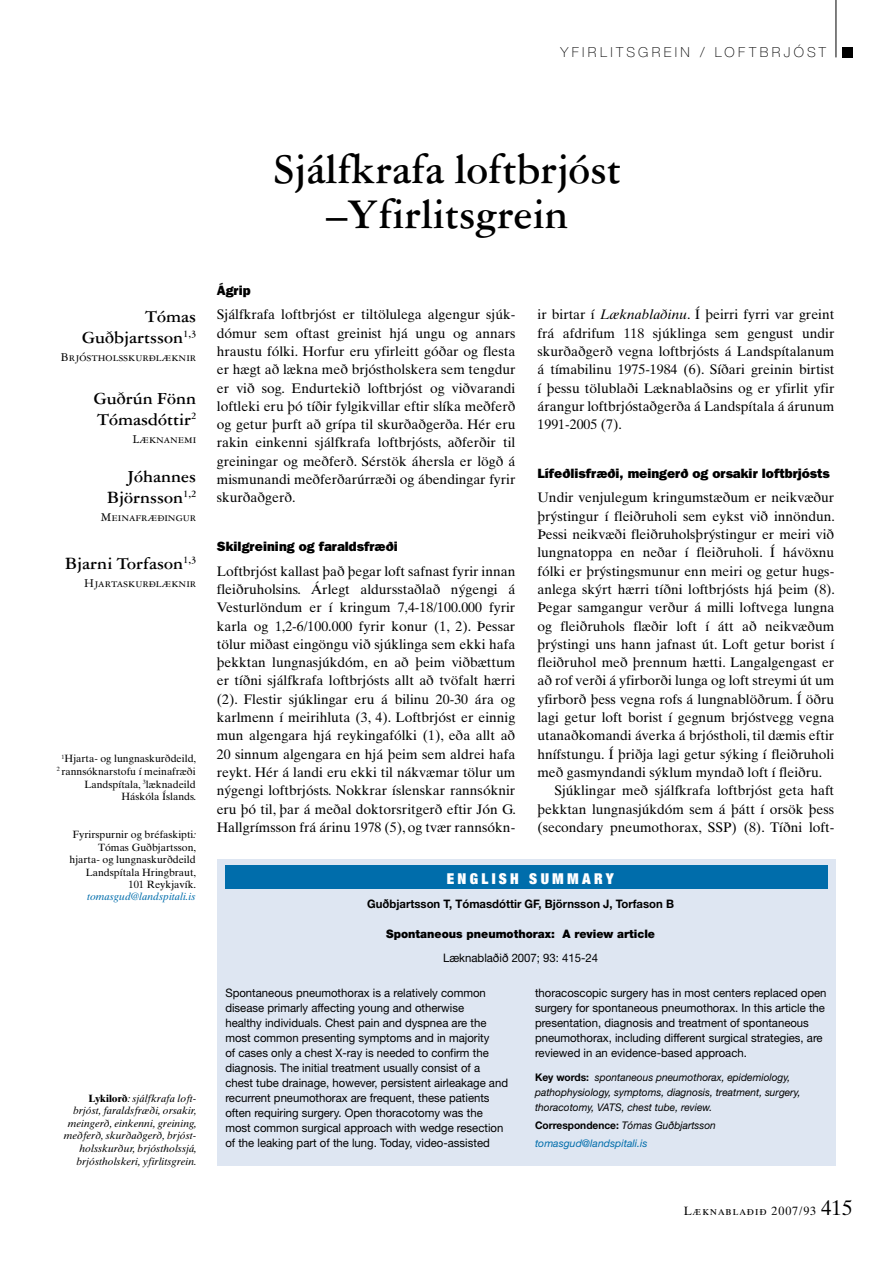
<style>
.page{position:relative;width:893px;height:1263px;background:#fff}
.page>*{position:absolute;margin:0;border:0;box-sizing:border-box;transform-origin:0 0}
.t1{font:700 45px/45px "Garamond Three";color:#000;text-align:center;scale:.95 1}
.t2{font:700 18px/21px "Garamond Three";color:#000;text-align:right}
.t3{font:900 expanded 15px "Helvetica Neue";letter-spacing:.22em;color:#fff}
.t4{font:13.8px/18.3px "Times Ten";color:#000;text-align:justify}
.t5{font:100 13.8px "Helvetica Neue";letter-spacing:.245em;color:#000}
.t6{font:800 13.5px "Franklin Gothic";color:#000}
.t7{font:12.75px "Garamond Three SC";color:#000}
.t8{font:12px "Times Ten Roman SC";letter-spacing:.075em;color:#000}
.t9{font:11.7px/15px "Helvetica Neue";color:#000}
.t10{font:700 11.7px "Helvetica Neue";color:#000}
.t11{font:900 11.7px "Helvetica Neue";color:#000}
.t12{font:10.5px/12.6px "Times Ten";color:#000;text-align:right}
.t13{font:italic 10.5px/12.6px "Times Ten";color:#000;text-align:right}
.t14{font:italic 10.5px/15px "Helvetica Neue";color:#000}
.t15{font:italic 10.5px/18px "Helvetica Neue";color:#006dab}
.t16{font:italic 10.5px "Times Ten";color:#006dab}
.s1{font-style:italic}
.s2{font-weight:700;font-style:normal}
.s3{font-weight:700;font-style:normal;color:#000}
.s4{color:#000}
.s5{font-family:"Times Ten"}
.s6{font-family:"Times Ten";font-size:21px}
</style>
<div class="page">
<hr style="left:836px;top:0;width:1px;height:57px;background:#000">
<div style="left:842px;top:47px;width:11px;height:10px;background:#000"></div>
<div style="left:217px;top:859px;width:618px;height:306px;background:#dee6f2"></div>
<div style="left:225px;top:865px;width:602px;height:24px;background:#006dab"></div>
<p class="t5" style="left:560px;top:44px;width:267px">YFIRLITSGREIN / LOFTBRJÓST</p>
<h2 class="t2" style="left:82px;top:306px;width:116px">Tómas<br>Guðbjartsson<sup>1,3</sup></h2>
<p class="t7" style="left:61px;top:350px;width:137px">Brjóstholsskurðlæknir</p>
<h2 class="t2" style="left:94px;top:388px;width:104px;text-align:left">Guðrún Fönn<br>Tómasdóttir<sup>2</sup></h2>
<p class="t7" style="left:133px;top:433px;width:65px">Læknanemi</p>
<h2 class="t2" style="left:107px;top:466px;width:91px">Jóhannes<br>Björnsson<sup>1,2</sup></h2>
<p class="t7" style="left:101px;top:511px;width:97px">Meinafræðingur</p>
<h2 class="t2" style="left:65px;top:553px;width:132px">Bjarni Torfason<sup>1,3</sup></h2>
<p class="t7" style="left:84px;top:576px;width:114px">Hjartaskurðlæknir</p>
<p class="t12" style="left:57px;top:752px;width:141px"><sup>1</sup>Hjarta- og lungnaskurðdeild,<br><sup>2</sup> rannsóknarstofu í meinafræði<br>Landspítala, <sup>3</sup>læknadeild<br>Háskóla Íslands.</p>
<p class="t12" style="left:70px;top:828px;width:128px">Fyrirspurnir og bréfaskipti<span class="s1">:<br></span>Tómas Guðbjartsson, hjarta- og lungnaskurðdeild<br>Landspítala Hringbraut,<br>101 Reykjavík.</p>
<p class="t16" style="left:87px;top:891px;width:110px">tomasgud@landspitali.is</p>
<p class="t13" style="left:64px;top:1091px;width:135px"><span class="s2">Lykilorð</span>: sjálfkrafa loft&shy;brjóst, faraldsfræði, orsakir, meingerð, einkenni, greining, meðferð, skurðaðgerð, brjóst&shy;holsskurður, brjóstholssjá, brjóstholskeri, yfirlitsgrein.</p>
<h1 class="t1" style="left:273px;top:146px;width:368px">Sjálfkrafa loftbrjóst –Yfirlitsgrein</h1>
<p class="t6" style="left:217px;top:282px;width:35px">Ágrip</p>
<p class="t4" style="left:217px;top:305px;width:300px">Sjálfkrafa loftbrjóst er tiltölulega algengur sjúk&shy;dómur sem oftast greinist hjá ungu og annars hraustu fólki. Horfur eru yfirleitt góðar og flesta er hægt að lækna með brjóstholskera sem tengdur er við sog. Endurtekið loftbrjóst og viðvarandi loftleki eru þó tíðir fylgikvillar eftir slíka meðferð og getur þurft að grípa til skurðaðgerða. Hér eru rakin einkenni sjálfkrafa loftbrjósts, aðferðir til greiningar og meðferð. Sérstök áhersla er lögð á mismunandi meðferðarúrræði og ábendingar fyrir skurðaðgerð.</p>
<p class="t6" style="left:217px;top:538px;width:182px">Skilgreining og faraldsfræði</p>
<p class="t4" style="left:217px;top:562px;width:301px">Loftbrjóst kallast það þegar loft safnast fyrir innan fleiðruholsins. Árlegt aldursstaðlað nýgengi á Vesturlöndum er í kringum 7,4-18/100.000 fyrir karla og 1,2-6/100.000 fyrir konur (1, 2). Þessar tölur miðast eingöngu við sjúklinga sem ekki hafa þekktan lungnasjúkdóm, en að þeim viðbættum er tíðni sjálfkrafa loftbrjósts allt að tvöfalt hærri (2). Flestir sjúklingar eru á bilinu 20-30 ára og karlmenn í meirihluta (3, 4). Loftbrjóst er einnig mun algengara hjá reykingafólki (1), eða allt að 20 sinnum algengara en hjá þeim sem aldrei hafa reykt. Hér á landi eru ekki til nákvæmar tölur um nýgengi loftbrjósts. Nokkrar íslenskar rannsóknir eru þó til, þar á meðal doktorsritgerð eftir Jón G.<br>Hallgrímsson frá árinu 1978 (5), og tvær rannsókn-</p>
<p class="t4" style="left:537px;top:305px;width:298px">ir birtar í <span class="s1">Læknablaðinu</span>. Í þeirri fyrri var greint frá afdrifum 118 sjúklinga sem gengust undir skurðaðgerð vegna loftbrjósts á Landspítalanum á tímabilinu 1975-1984 (6). Síðari greinin birtist í þessu tölublaði Læknablaðsins og er yfirlit yfir árangur loftbrjóstaðgerða á Landspítala á árunum 1991-2005 (7).</p>
<p class="t6" style="left:537px;top:465px;width:294px">Lífeðlisfræði, meingerð og orsakir loftbrjósts</p>
<p class="t4" style="left:537px;top:488px;width:298px">Undir venjulegum kringumstæðum er neikvæður</p>
<p class="t4" style="left:537px;top:507px;width:299px">þrýstingur í fleiðruholi sem eykst við innöndun.</p>
<p class="t4" style="left:537px;top:525px;width:298px">Þessi neikvæði fleiðruholsþrýstingur er meiri við</p>
<p class="t4" style="left:537px;top:543px;width:298px">lungnatoppa en neðar í fleiðruholi. Í hávöxnu</p>
<p class="t4" style="left:537px;top:562px;width:298px">fólki er þrýstingsmunur enn meiri og getur hugs-</p>
<p class="t4" style="left:537px;top:580px;width:299px">anlega skýrt hærri tíðni loftbrjósts hjá þeim (8).</p>
<p class="t4" style="left:537px;top:598px;width:298px">Þegar samgangur verður á milli loftvega lungna</p>
<p class="t4" style="left:537px;top:617px;width:298px">og fleiðruhols flæðir loft í átt að neikvæðum</p>
<p class="t4" style="left:537px;top:635px;width:298px">þrýstingi uns hann jafnast út. Loft getur borist í</p>
<p class="t4" style="left:537px;top:653px;width:298px">fleiðruhol með þrennum hætti. Langalgengast er</p>
<p class="t4" style="left:537px;top:671px;width:298px">að rof verði á yfirborði lunga og loft streymi út um</p>
<p class="t4" style="left:537px;top:690px;width:298px">yfirborð þess vegna rofs á lungnablöðrum. Í öðru</p>
<p class="t4" style="left:537px;top:708px;width:298px">lagi getur loft borist í gegnum brjóstvegg vegna</p>
<p class="t4" style="left:537px;top:726px;width:298px">utanaðkomandi áverka á brjóstholi, til dæmis eftir</p>
<p class="t4" style="left:537px;top:745px;width:298px">hnífstungu. Í þriðja lagi getur sýking í fleiðruholi</p>
<p class="t4" style="left:537px;top:763px;width:286px">með gasmyndandi sýklum myndað loft í fleiðru.</p>
<p class="t4" style="left:554px;top:781px;width:281px">Sjúklingar með sjálfkrafa loftbrjóst geta haft</p>
<p class="t4" style="left:537px;top:799px;width:298px">þekktan lungnasjúkdóm sem á þátt í orsök þess</p>
<p class="t4" style="left:537px;top:818px;width:298px">(secondary pneumothorax, SSP) (8). Tíðni loft-</p>
<p class="t3" style="left:447px;top:869px;width:169px">ENGLISH SUMMARY</p>
<p class="t10" style="left:367px;top:897px;width:308px">Guðbjartsson T, Tómasdóttir GF, Björnsson J, Torfason B</p>
<p class="t11" style="left:386px;top:927px;width:270px">Spontaneous pneumothorax: A review article</p>
<p class="t9" style="left:443px;top:950px;width:156px">Læknablaðið 2007; 93: 415-24</p>
<p class="t9" style="left:225px;top:985px;width:284px">Spontaneous pneumothorax is a relatively common disease primarly affecting young and otherwise<br>healthy individuals. Chest pain and dyspnea are the most common presenting symptoms and in majority<br>of cases only a chest X-ray is needed to confirm the diagnosis. The initial treatment usually consist of a chest tube drainage, however, persistent airleakage and recurrent pneumothorax are frequent, these patients often requiring surgery. Open thoracotomy was the most common surgical approach with wedge resection of the leaking part of the lung. Today, video-assisted</p>
<p class="t9" style="left:535px;top:985px;width:293px">thoracoscopic surgery has in most centers replaced open surgery for spontaneous pneumothorax. In this article the presentation, diagnosis and treatment of spontaneous pneumothorax, including different surgical strategies, are reviewed in an evidence-based approach.</p>
<p class="t14" style="left:535px;top:1069px;width:267px"><span class="s2">Key words:</span> spontaneous pneumothorax, epidemiology, pathophysiology, symptoms, diagnosis, treatment, surgery, thoracotomy, VATS, chest tube, review.</p>
<p class="t15" style="left:535px;top:1116px;width:182px"><span class="s3">Correspondence:</span> <span class="s4">Tómas Guðbjartsson </span>tomasgud@landspitali.is</p>
<p class="t8" style="left:684px;top:1204px;width:170px">Læknablaðið <span class="s5">2007/93</span> <span class="s6">415</span></p>
</div>
